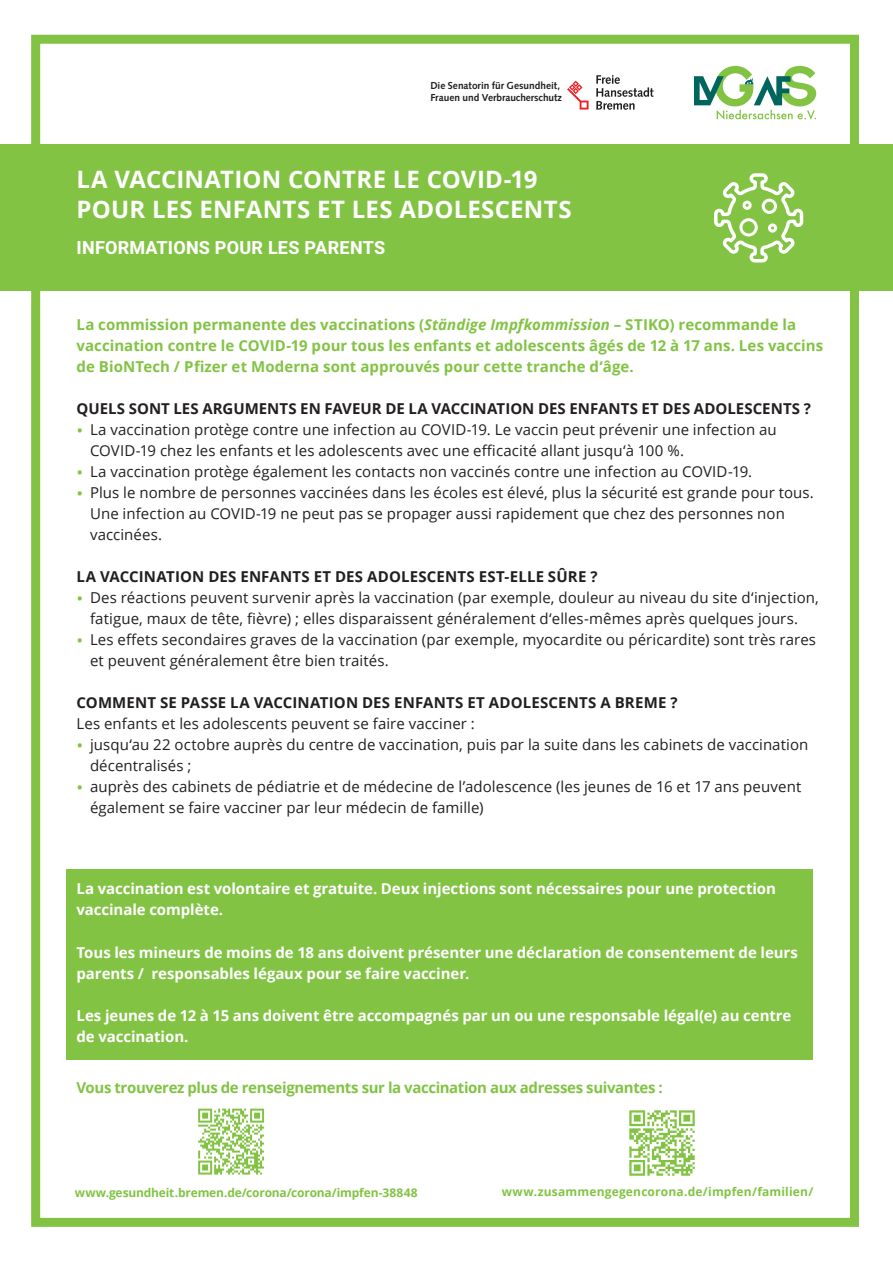
<style>
.page{position:relative;width:893px;height:1263px;background:#fff}
.page>*{position:absolute;margin:0;border:0;box-sizing:border-box;transform-origin:0 0}
.t1{font:700 24px/30px "Open Sans";letter-spacing:.01em;color:#fff}
.t2{font:700 18px "Heebo";letter-spacing:.01em;color:#fff}
.t3{font:15px/21px "Open Sans";letter-spacing:.005em;color:#231f20}
.t4{font:700 15px/21px "Open Sans";letter-spacing:-.005em;color:#fff}
.t5{font:700 15px/21px "Open Sans";letter-spacing:.005em;color:#82c344}
.t6{font:700 15px "Open Sans";letter-spacing:.005em;color:#231f20}
.t7{font:700 15px "Open Sans";letter-spacing:-.025em;color:#82c344}
.t8{font:700 12px "Open Sans";letter-spacing:-.015em;color:#82c344}
.t9{font:700 12px "Open Sans";letter-spacing:.01em;color:#82c344}
.t10{font:700 10.2px/12.8px "Syntax";color:#231f20}
.s1{font-style:italic}
.s2{font-size:18px;color:#82c344}
</style>
<div class="page">
<div style="left:31px;top:35px;width:828px;height:1192px;border:9px solid #82c344"></div>
<div style="left:66px;top:869px;width:747px;height:191px;background:#82c344"></div>
<svg style="left:694px;top:66px;width:122px;height:54px"></svg>
<div style="left:0;top:145px;width:893px;height:146px;background:#82c344"></div>
<svg style="left:714px;top:173px;width:89px;height:89px"></svg>
<svg style="left:596px;top:75px;width:58px;height:35px"></svg>
<svg style="left:567px;top:81px;width:22px;height:28px"></svg>
<svg style="left:198px;top:1108px;width:66px;height:66px"></svg>
<svg style="left:629px;top:1110px;width:66px;height:66px"></svg>
<p class="t10" style="left:430px;top:79px;width:133px">Die Senatorin für Gesundheit,<br>Frauen und Verbraucherschutz</p>
<p class="t1" style="left:77px;top:164px;width:496px">LA VACCINATION CONTRE LE COVID-19<br>POUR LES ENFANTS ET LES ADOLESCENTS</p>
<p class="t2" style="left:77px;top:236px;width:310px">INFORMATIONS POUR LES PARENTS</p>
<p class="t5" style="left:77px;top:314px;width:748px">La commission permanente des vaccinations (<span class="s1">Ständige Impfkommission</span> – STIKO) recommande la vaccination contre le COVID-19 pour tous les enfants et adolescents âgés de 12 à 17 ans. Les vaccins de BioNTech / Pfizer et Moderna sont approuvés pour cette tranche d‘âge.</p>
<p class="t6" style="left:77px;top:398px;width:736px">QUELS SONT LES ARGUMENTS EN FAVEUR DE LA VACCINATION DES ENFANTS ET DES ADOLESCENTS ?</p>
<p class="t3" style="left:90px;top:419px;width:688px;text-indent:-14px"><span class="s2">•</span> La vaccination protège contre une infection au COVID-19. Le vaccin peut prévenir une infection au -COVID-19 chez les enfants et les adolescents avec une efficacité allant jusqu‘à 100 %.</p>
<p class="t3" style="left:77px;top:461px;width:677px"><span class="s2">•</span> La vaccination protège également les contacts non vaccinés contre une infection au COVID-19.</p>
<p class="t3" style="left:90px;top:482px;width:725px;text-indent:-14px"><span class="s2">•</span> Plus le nombre de personnes vaccinées dans les écoles est élevé, plus la sécurité est grande pour tous.<br>Une infection au COVID-19 ne peut pas se propager aussi rapidement que chez des personnes non vaccinées.</p>
<p class="t6" style="left:77px;top:566px;width:522px">LA VACCINATION DES ENFANTS ET DES ADOLESCENTS EST-ELLE SÛRE ?</p>
<p class="t3" style="left:77px;top:587px;width:744px;text-align:center"><span class="s2">•</span> Des réactions peuvent survenir après la vaccination (par exemple, douleur au niveau du site d‘injection, fatigue, maux de tête, fièvre) ; elles disparaissent généralement d‘elles-mêmes après quelques jours.</p>
<p class="t3" style="left:90px;top:629px;width:728px;text-indent:-14px"><span class="s2">•</span> Les effets secondaires graves de la vaccination (par exemple, myocardite ou péricardite) sont très rares et peuvent généralement être bien traités.</p>
<p class="t6" style="left:77px;top:692px;width:602px">COMMENT SE PASSE LA VACCINATION DES ENFANTS ET ADOLESCENTS A BREME ?</p>
<p class="t3" style="left:77px;top:713px;width:400px">Les enfants et les adolescents peuvent se faire vacciner :</p>
<p class="t3" style="left:90px;top:734px;width:720px;text-indent:-14px"><span class="s2">•</span> jusqu‘au 22 octobre auprès du centre de vaccination, puis par la suite dans les cabinets de vaccination décentralisés ;</p>
<p class="t3" style="left:90px;top:776px;width:713px;text-indent:-14px"><span class="s2">•</span> auprès des cabinets de pédiatrie et de médecine de l’adolescence (les jeunes de 16 et 17 ans peuvent également se faire vacciner par leur médecin de famille)</p>
<p class="t4" style="left:77px;top:878px;width:701px">La vaccination est volontaire et gratuite. Deux injections sont nécessaires pour une protection vaccinale complète.</p>
<p class="t4" style="left:77px;top:941px;width:723px">Tous les mineurs de moins de 18 ans doivent présenter une déclaration de consentement de leurs parents / responsables légaux pour se faire vacciner.</p>
<p class="t4" style="left:77px;top:1004px;width:716px">Les jeunes de 12 à 15 ans doivent être accompagnés par un ou une responsable légal(e) au centre de vaccination.</p>
<p class="t7" style="left:77px;top:1077px;width:588px">Vous trouverez plus de renseignements sur la vaccination aux adresses suivantes :</p>
<p class="t8" style="left:75px;top:1184px;width:344px">www.gesundheit.bremen.de/corona/corona/impfen-38848</p>
<p class="t9" style="left:502px;top:1183px;width:313px">www.zusammengegencorona.de/impfen/familien/</p>
</div>
